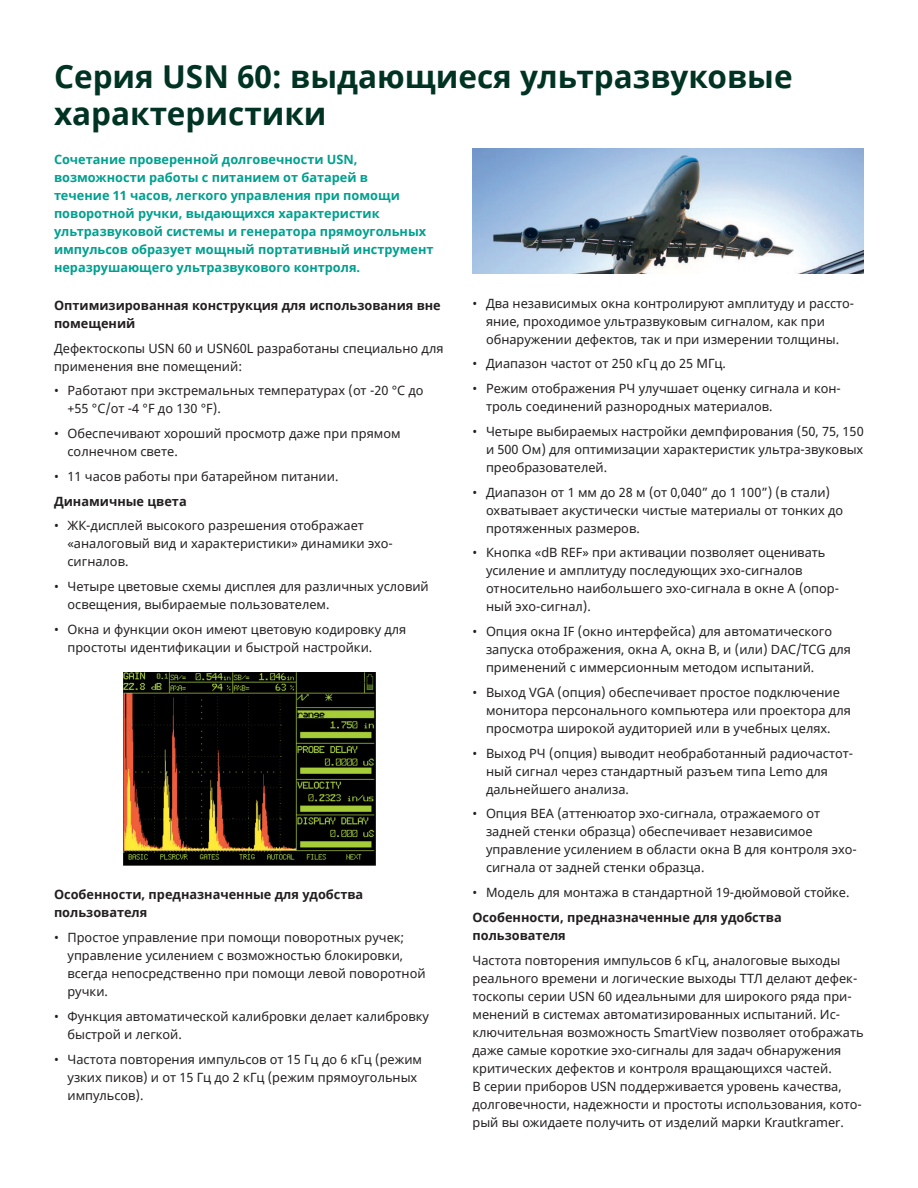
<style>
.page{position:relative;width:918px;height:1188px;background:#fff}
.page>*{position:absolute;margin:0;border:0;box-sizing:border-box;transform-origin:0 0}
._21pt-subhead{font:700 31.5px/37.8px "Noto Sans";color:#003323}
._8_5pt-body_text{font:12.75px/18px "Noto Sans";color:#231f20}
._8_5pt-body_text-2{font:700 12.75px/18px "Noto Sans";color:#00a08f}
._8_5pt-body_text-3{font:700 12.75px/18px "Noto Sans";color:#231f20}
</style>
<div class="page">
<img style="left:124px;top:672px;width:252px;height:194px">
<img style="left:472px;top:149px;width:392px;height:124px">
<p class="_21pt-subhead" style="left:54px;top:58px;width:740px">Серия USN 60: выдающиеся ультразвуковые характеристики</p>
<p class="_8_5pt-body_text-2" style="left:54px;top:150px;width:381px">Сочетание проверенной долговечности USN, возможности работы с питанием от батарей в<br>течение 11 часов, легкого управления при помощи поворотной ручки, выдающихся характеристик ультразвуковой системы и генератора прямоугольных импульсов образует мощный портативный инструмент неразрушающего ультразвукового контроля.</p>
<p class="_8_5pt-body_text-3" style="left:54px;top:297px;width:388px">Оптимизированная конструкция для использования вне помещений</p>
<p class="_8_5pt-body_text" style="left:54px;top:340px;width:391px">Дефектоскопы USN 60 и USN60L разработаны специально для применения вне помещений:</p>
<p class="_8_5pt-body_text" style="left:68px;top:382px;width:358px;text-indent:-14px">• Работают при экстремальных температурах (от -20 °C до +55 °C/от -4 °F до 130 °F).</p>
<p class="_8_5pt-body_text" style="left:68px;top:425px;width:335px;text-indent:-14px">• Обеспечивают хороший просмотр даже при прямом солнечном свете.</p>
<p class="_8_5pt-body_text" style="left:54px;top:468px;width:286px">• 11 часов работы при батарейном питании.</p>
<p class="_8_5pt-body_text-3" style="left:54px;top:492px;width:134px">Динамичные цвета</p>
<p class="_8_5pt-body_text" style="left:68px;top:517px;width:327px;text-indent:-14px">• ЖК-дисплей высокого разрешения отображает «аналоговый вид и характеристики» динамики эхо&shy;сигналов.</p>
<p class="_8_5pt-body_text" style="left:68px;top:578px;width:363px;text-indent:-14px">• Четыре цветовые схемы дисплея для различных условий освещения, выбираемые пользователем.</p>
<p class="_8_5pt-body_text" style="left:68px;top:621px;width:340px;text-indent:-14px">• Окна и функции окон имеют цветовую кодировку для простоты идентификации и быстрой настройки.</p>
<p class="_8_5pt-body_text" style="left:486px;top:295px;width:370px;text-indent:-14px">• Два независимых окна контролируют амплитуду и рассто&shy;яние, проходимое ультразвуковым сигналом, как при обнаружении дефектов, так и при измерении толщины.</p>
<p class="_8_5pt-body_text" style="left:472px;top:355px;width:255px">• Диапазон частот от 250 кГц до 25 МГц.</p>
<p class="_8_5pt-body_text" style="left:486px;top:380px;width:356px;text-indent:-14px">• Режим отображения РЧ улучшает оценку сигнала и кон&shy;троль соединений разнородных материалов.</p>
<p class="_8_5pt-body_text" style="left:486px;top:423px;width:379px;text-align:justify;text-indent:-14px">• Четыре выбираемых настройки демпфирования (50, 75, 150 и 500 Ом) для оптимизации характеристик ультра-звуковых преобразователей.</p>
<p class="_8_5pt-body_text" style="left:486px;top:484px;width:359px;text-indent:-14px">• Диапазон от 1 мм до 28 м (от 0,040” до 1 100”) (в стали) охватывает акустически чистые материалы от тонких до протяженных размеров.</p>
<p class="_8_5pt-body_text" style="left:486px;top:544px;width:355px;text-indent:-14px">• Кнопка «dB REF» при активации позволяет оценивать усиление и амплитуду последующих эхо-сигналов относительно наибольшего эхо-сигнала в окне А (опор&shy;ный эхо-сигнал).</p>
<p class="_8_5pt-body_text" style="left:486px;top:623px;width:367px;text-indent:-14px">• Опция окна IF (окно интерфейса) для автоматического запуска отображения, окна А, окна В, и (или) DAC/TCG для применений с иммерсионным методом испытаний.</p>
<p class="_8_5pt-body_text" style="left:486px;top:684px;width:366px;text-indent:-14px">• Выход VGA (опция) обеспечивает простое подключение монитора персонального компьютера или проектора для просмотра широкой аудиторией или в учебных целях.</p>
<p class="_8_5pt-body_text" style="left:486px;top:745px;width:369px;text-indent:-14px">• Выход РЧ (опция) выводит необработанный радиочастот&shy;ный сигнал через стандартный разъем типа Lemo для дальнейшего анализа.</p>
<p class="_8_5pt-body_text" style="left:486px;top:805px;width:372px;text-indent:-14px">• Опция BEA (аттенюатор эхо-сигнала, отражаемого от задней стенки образца) обеспечивает независимое управление усилением в области окна В для контроля эхо&shy;сигнала от задней стенки образца.</p>
<p class="_8_5pt-body_text" style="left:472px;top:884px;width:379px">• Модель для монтажа в стандартной 19-дюймовой стойке.</p>
<p class="_8_5pt-body_text-3" style="left:472px;top:909px;width:311px">Особенности, предназначенные для удобства пользователя</p>
<p class="_8_5pt-body_text" style="left:472px;top:952px;width:393px">Частота повторения импульсов 6 кГц, аналоговые выходы реального времени и логические выходы ТТЛ делают дефек&shy;тоскопы серии USN 60 идеальными для широкого ряда при&shy;менений в системах автоматизированных испытаний. Ис&shy;ключительная возможность SmartView позволяет отображать даже самые короткие эхо-сигналы для задач обнаружения критических дефектов и контроля вращающихся частей.<br>В серии приборов USN поддерживается уровень качества, долговечности, надежности и простоты использования, кото&shy;рый вы ожидаете получить от изделий марки Krautkramer.</p>
<p class="_8_5pt-body_text-3" style="left:54px;top:886px;width:311px">Особенности, предназначенные для удобства пользователя</p>
<p class="_8_5pt-body_text" style="left:68px;top:929px;width:360px;text-indent:-14px">• Простое управление при помощи поворотных ручек; управление усилением с возможностью блокировки, всегда непосредственно при помощи левой поворотной ручки.</p>
<p class="_8_5pt-body_text" style="left:68px;top:1008px;width:363px;text-indent:-14px">• Функция автоматической калибровки делает калибровку быстрой и легкой.</p>
<p class="_8_5pt-body_text" style="left:68px;top:1051px;width:356px;text-indent:-14px">• Частота повторения импульсов от 15 Гц до 6 кГц (режим узких пиков) и от 15 Гц до 2 кГц (режим прямоугольных импульсов).</p>
</div>
